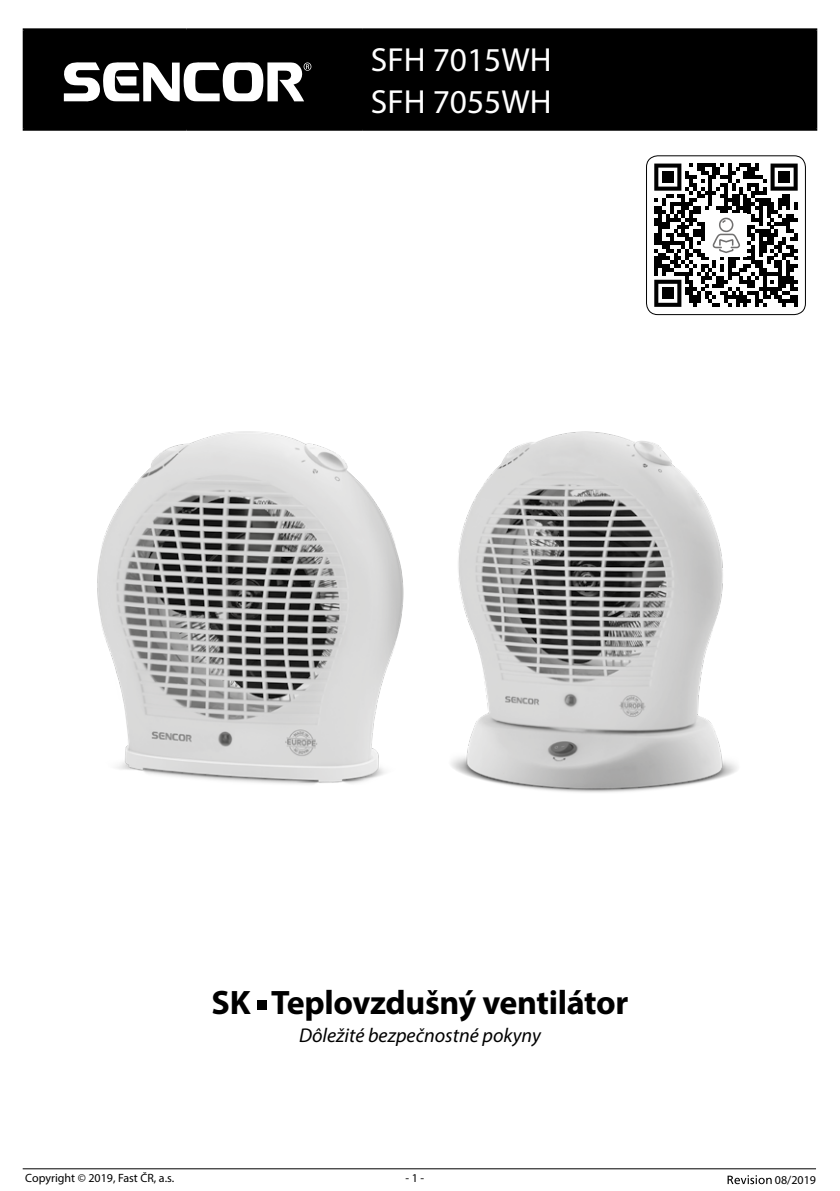
<style>
.page{position:relative;width:840px;height:1191px;background:#fff}
.page>*{position:absolute;margin:0;border:0;box-sizing:border-box;transform-origin:0 0}
.t1{font:700 34px "Myriad Pro";letter-spacing:-.01em;color:#000}
.t2{font:33.4px/41.8px "Myriad Pro";color:#fff}
.t3{font:italic 20px "Myriad Pro";color:#000}
.t4{font:12px "Myriad Pro";color:#000}
</style>
<div class="page">
<svg style="left:727px;top:1175px;width:44px;height:9px"></svg>
<hr style="left:23px;top:1168px;width:792px;height:1px;background:#000">
<img style="left:97px;top:431px;width:307px;height:354px">
<img style="left:451px;top:431px;width:286px;height:362px">
<div style="left:256px;top:1000px;width:10px;height:10px;background:#000"></div>
<div style="left:25px;top:30px;width:789px;height:99px;background:#000"></div>
<hr style="left:23px;top:28px;width:163px;height:2px;background:#000">
<hr style="left:23px;top:30px;width:2px;height:99px;background:#000">
<hr style="left:186px;top:28px;width:176px;height:2px;background:#000">
<hr style="left:185px;top:30px;width:2px;height:99px;background:#000">
<hr style="left:362px;top:28px;width:454px;height:2px;background:#000">
<hr style="left:361px;top:30px;width:2px;height:99px;background:#000">
<hr style="left:814px;top:30px;width:2px;height:99px;background:#000">
<hr style="left:23px;top:129px;width:163px;height:2px;background:#000">
<hr style="left:186px;top:129px;width:176px;height:2px;background:#000">
<hr style="left:362px;top:129px;width:454px;height:2px;background:#000">
<svg style="left:63px;top:62px;width:248px;height:40px"></svg>
<svg style="left:646px;top:156px;width:159px;height:158px"></svg>
<h2 class="t2" style="left:370px;top:39px;width:182px">SFH 7015WH<br>SFH 7055WH</h2>
<h1 class="t1" style="left:211px;top:980px;width:418px">SK Teplovzdušný ventilátor</h1>
<h3 class="t3" style="left:299px;top:1023px;width:243px">Dôležité bezpečnostné pokyny</h3>
<p class="t4" style="left:25px;top:1170px;width:150px">Copyright © 2019, Fast ČR, a.s.</p>
<p class="t4" style="left:405px;top:1170px;width:20px">- 1 -</p>
<p class="t4" style="left:774px;top:1172px;width:43px">08/2019</p>
</div>
